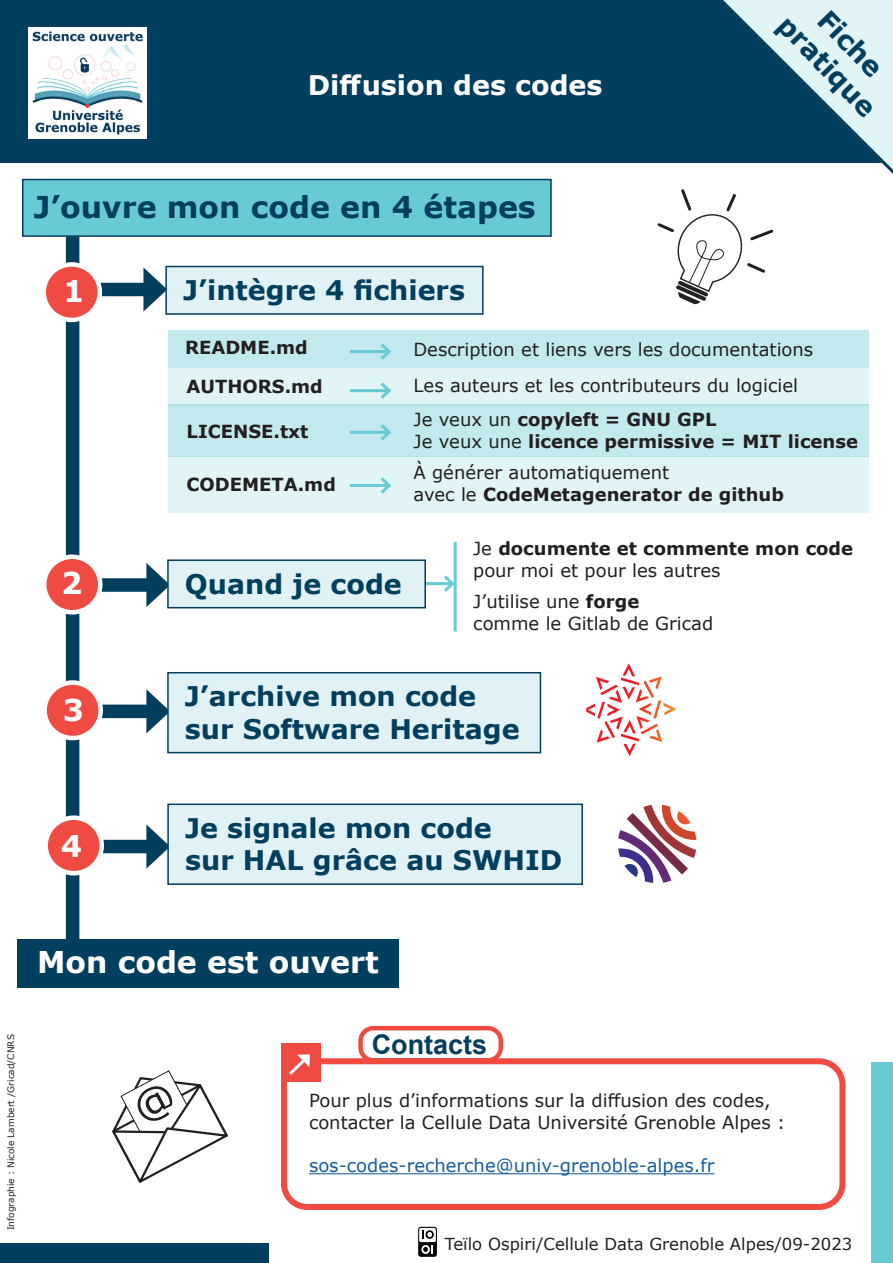
<style>
.page{position:relative;width:893px;height:1263px;background:#fff}
.page>*{position:absolute;margin:0;border:0;box-sizing:border-box;transform-origin:0 0}
.t1{font:700 30px "Verdana";color:#023e5e}
.t2{font:700 30px "Verdana";color:#fff}
.t3{font:700 27px/32.4px "Verdana";color:#023e5e}
.t4{font:700 27px "Verdana";color:#fff}
.t5{font:700 27px "Arial";color:#023e5e}
.t6{font:18px/21.6px "Verdana";color:#231f20}
.t7{font:700 18px/21.6px "Verdana";color:#231f20}
.t8{font:18px "Verdana";color:#175d9e}
.t9{font:16.5px "Verdana";color:#231f20}
.t10{font:9px "Verdana";color:#231f20}
.s1{font-weight:700}
.s2{font-weight:400}
</style>
<div class="page">
<div style="left:872px;top:1062px;width:21px;height:201px;background:#67cad5"></div>
<div style="left:0;top:1244px;width:268px;height:19px;background:#023e5e"></div>
<svg style="left:419px;top:1227px;width:17px;height:29px"></svg>
<div style="left:418px;top:1227px;width:19px;height:29px;border:1px solid #000;border-radius:2px"></div>
<div style="left:419px;top:1228px;width:17px;height:14px;background:#fff;border-radius:2px"></div>
<svg style="left:425px;top:1230px;width:9px;height:9px"></svg>
<svg style="left:421px;top:1245px;width:9px;height:9px"></svg>
<svg style="left:423px;top:1245px;width:10px;height:8px"></svg>
<svg style="left:422px;top:1230px;width:10px;height:9px"></svg>
<div style="left:281px;top:1058px;width:564px;height:152px;border:6px solid #ef4b42;border-radius:23px"></div>
<div style="left:281px;top:1043px;width:40px;height:38px;background:#ef4b42"></div>
<div style="left:358px;top:1026px;width:145px;height:36px;border:4px solid #ef4b42;border-radius:13px"></div>
<svg style="left:289px;top:1054px;width:21px;height:21px"></svg>
<hr style="left:309px;top:1173px;width:405px;height:1px;background:#175d9e">
<div style="left:168px;top:331px;width:700px;height:37px;background:#c2eaee"></div>
<div style="left:168px;top:368px;width:700px;height:37px;background:#e1f4f6"></div>
<div style="left:168px;top:456px;width:700px;height:57px;background:#e1f4f6"></div>
<div style="left:168px;top:405px;width:700px;height:52px;background:#c2eaee"></div>
<hr style="left:350px;top:350px;width:39px;height:3px;background:#67cad5">
<svg style="left:380px;top:343px;width:12px;height:17px"></svg>
<hr style="left:350px;top:389px;width:39px;height:3px;background:#67cad5">
<svg style="left:377px;top:382px;width:15px;height:17px"></svg>
<hr style="left:350px;top:431px;width:39px;height:3px;background:#67cad5">
<svg style="left:377px;top:424px;width:15px;height:17px"></svg>
<hr style="left:350px;top:484px;width:39px;height:3px;background:#67cad5">
<svg style="left:380px;top:477px;width:12px;height:17px"></svg>
<hr style="left:413px;top:582px;width:40px;height:3px;background:#67cad5">
<svg style="left:441px;top:572px;width:13px;height:23px"></svg>
<hr style="left:454px;top:542px;width:3px;height:89px;background:#67cad5">
<div style="left:66px;top:212px;width:13px;height:728px;background:#023e5e"></div>
<div style="left:93px;top:283px;width:60px;height:13px;background:#023e5e"></div>
<svg style="left:143px;top:267px;width:22px;height:45px"></svg>
<div style="left:93px;top:578px;width:63px;height:14px;background:#023e5e"></div>
<svg style="left:146px;top:563px;width:21px;height:44px"></svg>
<div style="left:93px;top:705px;width:63px;height:13px;background:#023e5e"></div>
<svg style="left:146px;top:689px;width:21px;height:44px"></svg>
<div style="left:93px;top:840px;width:63px;height:13px;background:#023e5e"></div>
<svg style="left:146px;top:824px;width:21px;height:45px"></svg>
<div style="left:44px;top:264px;width:56px;height:56px;background:#ef4b42;border-radius:50%"></div>
<div style="left:41px;top:262px;width:61px;height:60px;border:4px solid #fff;border-radius:50%"></div>
<div style="left:44px;top:557px;width:56px;height:55px;background:#ef4b42;border-radius:50%"></div>
<div style="left:42px;top:554px;width:61px;height:60px;border:4px solid #fff;border-radius:50%"></div>
<div style="left:45px;top:682px;width:56px;height:56px;background:#ef4b42;border-radius:50%"></div>
<div style="left:42px;top:680px;width:61px;height:60px;border:4px solid #fff;border-radius:50%"></div>
<div style="left:46px;top:818px;width:56px;height:55px;background:#ef4b42;border-radius:50%"></div>
<div style="left:43px;top:815px;width:61px;height:60px;border:4px solid #fff;border-radius:50%"></div>
<div style="left:167px;top:559px;width:259px;height:49px;background:#e0f2f5;border:2px solid #023e5e"></div>
<div style="left:167px;top:672px;width:374px;height:81px;background:#e0f2f5;border:2px solid #023e5e"></div>
<div style="left:22px;top:179px;width:530px;height:58px;background:#67cad5;border:2px solid #023e5e"></div>
<div style="left:165px;top:266px;width:319px;height:49px;background:#e0f2f5;border:2px solid #023e5e"></div>
<div style="left:167px;top:803px;width:416px;height:82px;background:#e0f2f5;border:2px solid #023e5e"></div>
<div style="left:18px;top:939px;width:381px;height:49px;background:#023e5e"></div>
<div style="left:0;top:0;width:893px;height:163px;background:#023e5e"></div>
<img style="left:29px;top:28px;width:118px;height:110px">
<svg style="left:723px;top:0;width:170px;height:174px"></svg>
<svg style="left:586px;top:663px;width:90px;height:93px"></svg>
<svg style="left:618px;top:805px;width:78px;height:78px"></svg>
<svg style="left:657px;top:189px;width:117px;height:116px"></svg>
<svg style="left:112px;top:1070px;width:116px;height:113px"></svg>
<h2 class="t4" style="left:308px;top:66px;width:296px">Diffusion des codes</h2>
<h1 class="t1" style="left:34px;top:186px;width:503px">J’ouvre mon code en 4 étapes</h1>
<h1 class="t2" style="left:63px;top:270px;width:23px">1</h1>
<h2 class="t3" style="left:183px;top:273px;width:283px">J’intègre 4 fichiers</h2>
<h2 class="t3" style="left:835px;top:3px;width:81px;rotate:46deg">Fiche</h2>
<h2 class="t3" style="left:795px;top:8px;width:129px;rotate:46deg">pratique</h2>
<p class="t7" style="left:185px;top:336px;width:124px">README.md</p>
<p class="t6" style="left:413px;top:338px;width:401px">Description et liens vers les documentations</p>
<h1 class="t2" style="left:61px;top:562px;width:23px">2</h1>
<h1 class="t2" style="left:63px;top:688px;width:23px">3</h1>
<h1 class="t2" style="left:61px;top:824px;width:23px">4</h1>
<p class="t7" style="left:187px;top:376px;width:138px">AUTHORS.md</p>
<p class="t7" style="left:187px;top:420px;width:123px">LICENSE.txt</p>
<p class="t7" style="left:187px;top:473px;width:151px">CODEMETA.md</p>
<p class="t6" style="left:414px;top:368px;width:386px;line-height:34px">Les auteurs et les contributeurs du logiciel<br>Je veux un <span class="s1">copyleft = GNU GPL</span></p>
<p class="t6" style="left:413px;top:425px;width:446px;line-height:31.5px">Je veux une <span class="s1">licence permissive = MIT license<br></span>À générer automatiquement</p>
<p class="t7" style="left:413px;top:483px;width:372px"><span class="s2">avec le</span> CodeMetagenerator de github</p>
<h2 class="t3" style="left:185px;top:567px;width:218px">Quand je code</h2>
<p class="t7" style="left:473px;top:538px;width:382px"><span class="s2">Je</span> documente et commente mon code <span class="s2">pour moi et pour les autres</span></p>
<p class="t6" style="left:473px;top:591px;width:241px">J’utilise une <span class="s1">forge<br></span>comme le Gitlab de Gricad</p>
<h2 class="t3" style="left:185px;top:679px;width:336px">J’archive mon code sur Software Heritage</h2>
<h2 class="t3" style="left:185px;top:811px;width:379px">Je signale mon code<br>sur HAL grâce au SWHID</h2>
<h1 class="t2" style="left:37px;top:940px;width:343px">Mon code est ouvert</h1>
<p class="t10" style="left:5px;top:1230px;width:198px;rotate:-90deg">Infographie : Nicole Lambert /Gricad/CNRS</p>
<h2 class="t5" style="left:372px;top:1025px;width:117px">Contacts</h2>
<p class="t6" style="left:309px;top:1090px;width:478px">Pour plus d’informations sur la diffusion des codes, contacter la Cellule Data Université Grenoble Alpes :</p>
<p class="t8" style="left:309px;top:1153px;width:407px">sos-codes-recherche@univ-grenoble-alpes.fr</p>
<p class="t9" style="left:445px;top:1233px;width:409px">Teïlo Ospiri/Cellule Data Grenoble Alpes/09-2023</p>
</div>
